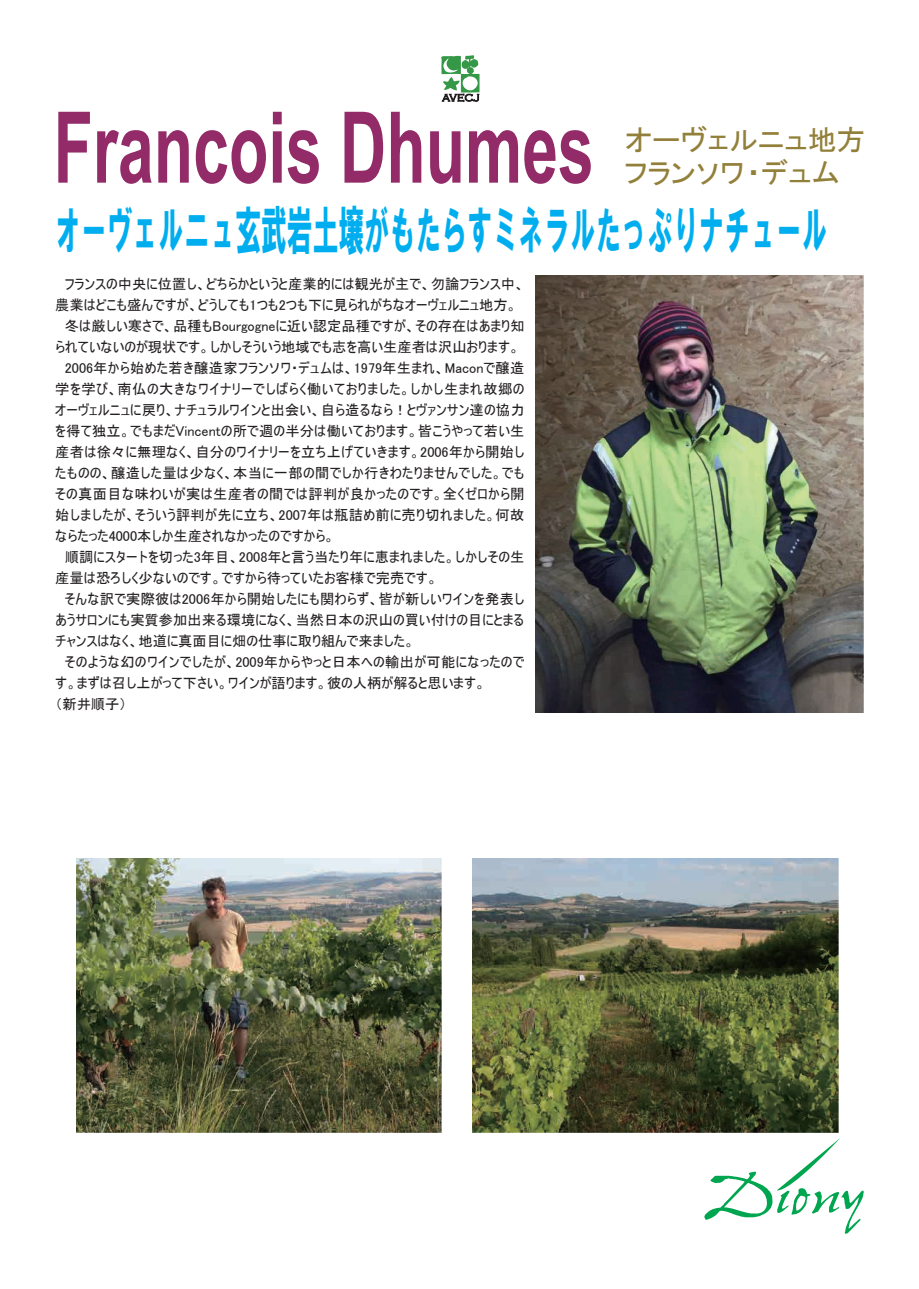
<style>
.page{position:relative;width:919px;height:1289px;background:#fff}
.page>*{position:absolute;margin:0;border:0;box-sizing:border-box;transform-origin:0 0}
.t1{font:700 99px "Arial";color:#932b69;scale:.65 1}
.t2{font:52.5px "HG Soei Kakugothic UB";color:#00aeef;scale:.49 1}
.t3{font:28.8px/32.8px "JK P Gothic";color:#92803a}
.t4{font:14.25px/21px "MS UI Gothic";letter-spacing:.01em;color:#231f20}
</style>
<div class="page">
<svg style="left:704px;top:1138px;width:160px;height:95px"></svg>
<svg style="left:441px;top:55px;width:38px;height:47px"></svg>
<img style="left:76px;top:858px;width:365px;height:274px">
<img style="left:473px;top:858px;width:365px;height:274px">
<img style="left:535px;top:275px;width:328px;height:438px">
<h1 class="t1" style="left:54px;top:78px;width:832px">Francois Dhumes</h1>
<h3 class="t3" style="left:624px;top:123px;width:242px">オーヴェルニュ地方フランソワ・デュム</h3>
<h2 class="t2" style="left:55px;top:204px;width:1576px">オーヴェルニュ玄武岩土壌がもたらすミネラルたっぷりナチュール</h2>
<p class="t4" style="left:55px;top:273px;width:471px">　フランスの中央に位置し、どちらかというと産業的には観光が主で、勿論フランス中、農業はどこも盛んですが、どうしても1つも2つも下に見られがちなオーヴェルニュ地方。　冬は厳しい寒さで、品種もBourgogneに近い認定品種ですが、その存在はあまり知られていないのが現状です。しかしそういう地域でも志を高い生産者は沢山おります。　2006年から始めた若き醸造家フランソワ・デュムは、1979年生まれ、Maconで醸造学を学び、南仏の大きなワイナリーでしばらく働いておりました。しかし生まれ故郷のオーヴェルニュに戻り、ナチュラルワインと出会い、自ら造るなら！とヴァンサン達の協力を得て独立。でもまだVincentの所で週の半分は働いております。皆こうやって若い生産者は徐々に無理なく、自分のワイナリーを立ち上げていきます。2006年から開始したものの、醸造した量は少なく、本当に一部の間でしか行きわたりませんでした。でもその真面目な味わいが実は生産者の間では評判が良かったのです。全くゼロから開始しましたが、そういう評判が先に立ち、2007年は瓶詰め前に売り切れました。何故ならたった4000本しか生産されなかったのですから。<br>　順調にスタートを切った3年目、2008年と言う当たり年に恵まれました。しかしその生産量は恐ろしく少ないのです。ですから待っていたお客様で完売です。<br>　そんな訳で実際彼は2006年から開始したにも関わらず、皆が新しいワインを発表しあうサロンにも実質参加出来る環境になく、当然日本の沢山の買い付けの目にとまるチャンスはなく、地道に真面目に畑の仕事に取り組んで来ました。<br>　そのような幻のワインでしたが、2009年からやっと日本への輸出が可能になったのです。まずは召し上がって下さい。ワインが語ります。彼の人柄が解ると思います。<br>（新井順子）</p>
</div>
